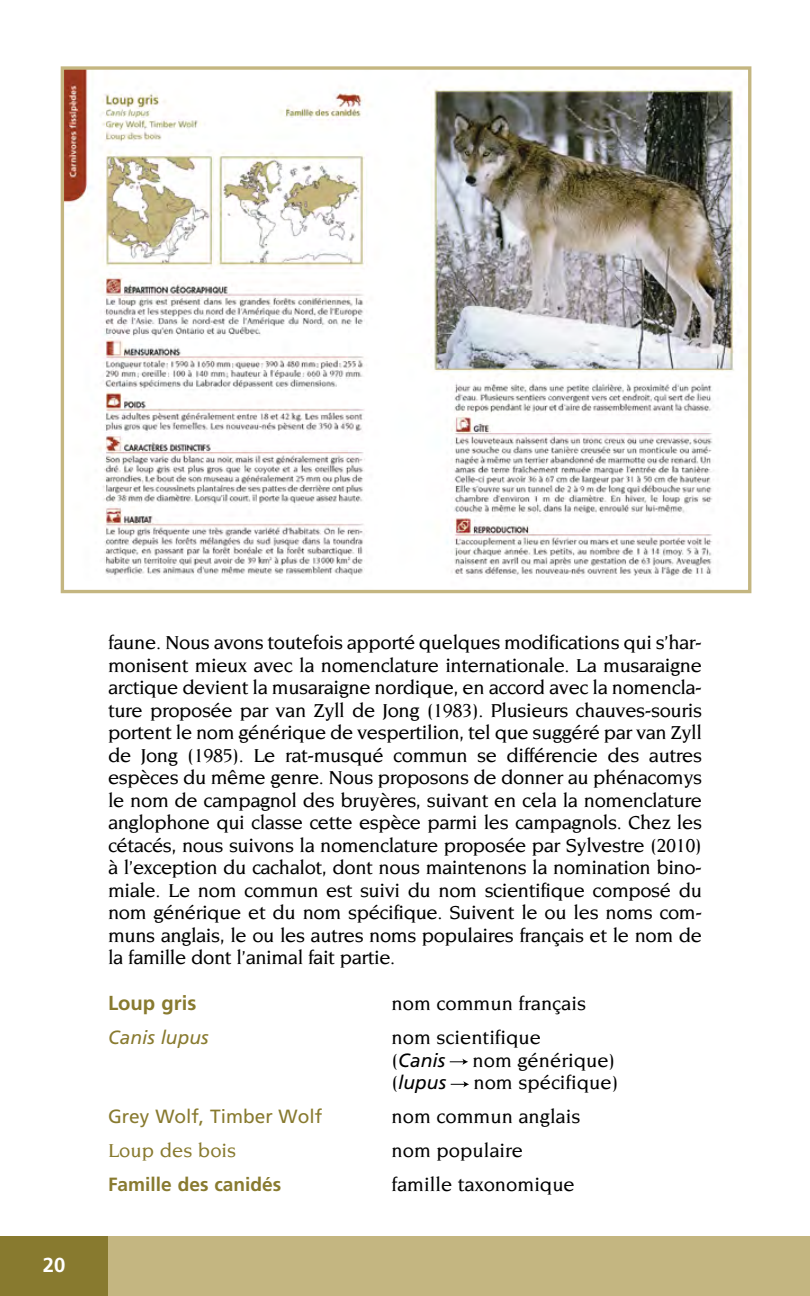
<style>
.page{position:relative;width:810px;height:1296px;background:#fff}
.page>*{position:absolute;margin:0;border:0;box-sizing:border-box;transform-origin:0 0}
.t1{font:500 20.25px/22.5px "Novarese";color:#000;text-align:justify}
.t2{font:500 20.25px "Novarese";color:#887a2f}
.t3{font:700 20.25px "Frutiger";color:#887a2f}
.t4{font:700 20.25px "Frutiger";color:#fff}
.t5{font:19.12px "Frutiger";color:#887a2f}
.t6{font:700 19.12px "Frutiger";color:#887a2f}
.t7{font:italic 19.12px "Frutiger";color:#000}
.t8{font:italic 19.12px "Frutiger";color:#887a2f}
.s1{font-family:"Novarese";font-weight:500;font-style:normal;font-size:20.25px}
</style>
<div class="page">
<svg style="left:450px;top:1059px;width:18px;height:6px"></svg>
<svg style="left:451px;top:1081px;width:18px;height:7px"></svg>
<div style="left:0;top:1236px;width:810px;height:60px;background:#c4b681"></div>
<div style="left:0;top:1236px;width:108px;height:60px;background:#887a2f"></div>
<img style="left:65px;top:70px;width:671px;height:507px">
<div style="left:61px;top:66px;width:690px;height:527px;border:3px solid #c4b681"></div>
<p class="t4" style="left:43px;top:1253px;width:24px">20</p>
<p class="t1" style="left:108px;top:632px;width:596px">faune. Nous avons toutefois apporté quelques modifications qui s’har&shy;monisent mieux avec la nomenclature internationale. La musaraigne arctique devient la musaraigne nordique, en accord avec la nomencla&shy;ture proposée par van Zyll de Jong (1983). Plusieurs chauves-souris portent le nom générique de vespertilion, tel que suggéré par van Zyll de Jong (1985). Le rat-musqué commun se différencie des autres espèces du même genre. Nous proposons de donner au phénacomys le nom de campagnol des bruyères, suivant en cela la nomenclature anglophone qui classe cette espèce parmi les campagnols. Chez les cétacés, nous suivons la nomenclature proposée par Sylvestre (2010) à l’exception du cachalot, dont nous maintenons la nomination bino&shy;miale. Le nom commun est suivi du nom scientifique composé du nom générique et du nom spécifique. Suivent le ou les noms com&shy;muns anglais, le ou les autres noms populaires français et le nom de la famille dont l’animal fait partie.</p>
<p class="t3" style="left:108px;top:992px;width:90px">Loup gris</p>
<p class="t1" style="left:392px;top:992px;width:196px">nom commun français</p>
<p class="t8" style="left:108px;top:1027px;width:102px">Canis lupus</p>
<p class="t1" style="left:392px;top:1026px;width:151px">nom scientifique</p>
<p class="t7" style="left:392px;top:1049px;width:55px"><span class="s1">(</span>Canis</p>
<p class="t1" style="left:473px;top:1049px;width:144px">nom générique)</p>
<p class="t7" style="left:392px;top:1072px;width:56px"><span class="s1">(</span>lupus</p>
<p class="t1" style="left:473px;top:1071px;width:147px">nom spécifique)</p>
<p class="t5" style="left:108px;top:1105px;width:216px">Grey Wolf, Timber Wolf</p>
<p class="t1" style="left:392px;top:1105px;width:190px">nom commun anglais</p>
<p class="t2" style="left:108px;top:1139px;width:130px">Loup des bois</p>
<p class="t1" style="left:392px;top:1139px;width:133px">nom populaire</p>
<p class="t6" style="left:108px;top:1173px;width:175px">Famille des canidés</p>
<p class="t1" style="left:392px;top:1173px;width:185px">famille taxonomique</p>
</div>
